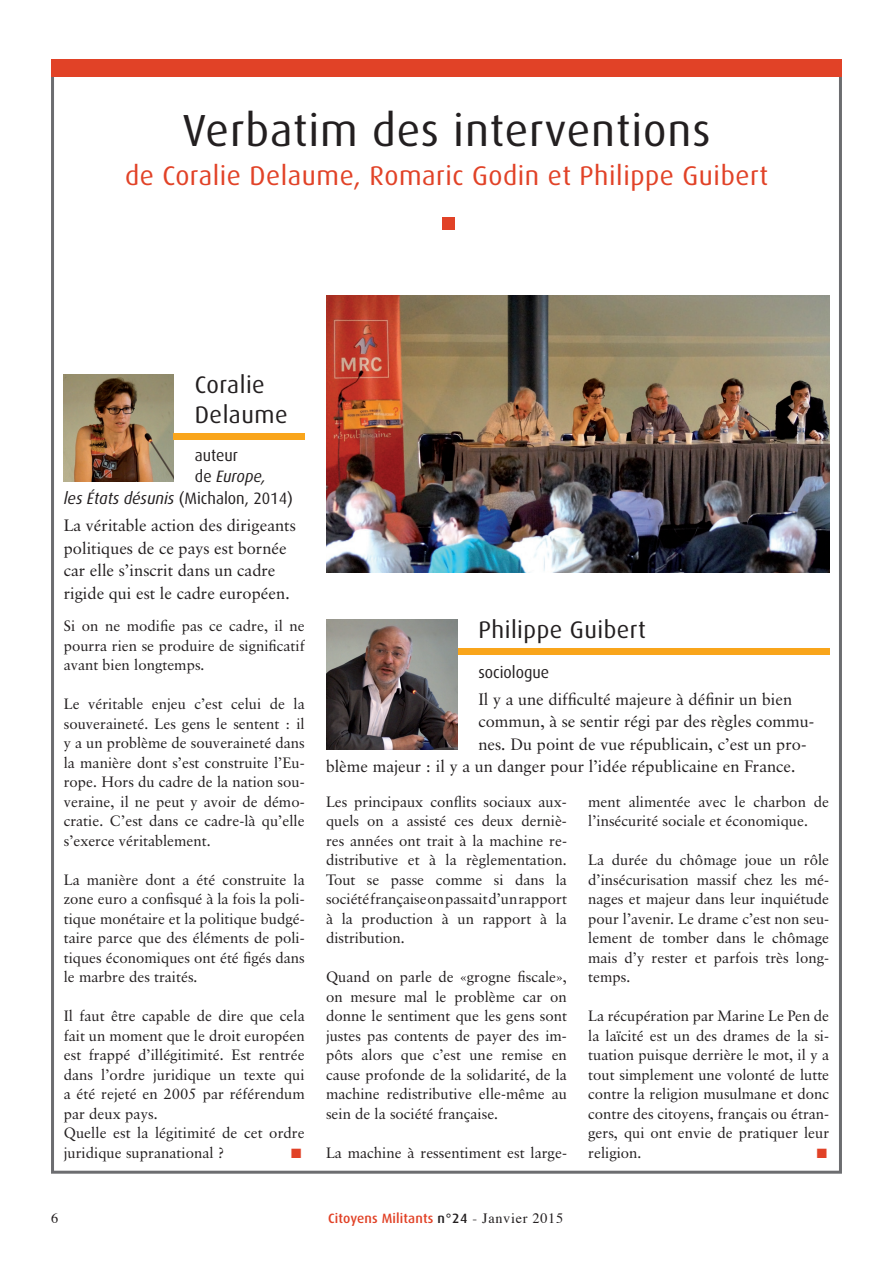
<style>
.page{position:relative;width:893px;height:1263px;background:#fff}
.page>*{position:absolute;margin:0;border:0;box-sizing:border-box;transform-origin:0 0}
.t1{font:45px "Dax";letter-spacing:.02em;color:#231f20}
.t2{font:27px "Dax";letter-spacing:.02em;color:#e14227}
.t3{font:24px/30px "Dax";letter-spacing:.02em;color:#231f20}
.t4{font:16.5px/22.5px "Classical Garamond BT";color:#231f20}
.t5{font:italic 16.5px "Dax";color:#231f20}
.t6{font:16.5px/21px "Dax";color:#231f20}
.t7{font:15px/19.5px "Classical Garamond BT";color:#231f20;text-align:justify}
.t8{font:14.25px "Times";color:#231f20}
.t9{font:500 13.5px "Dax";letter-spacing:.01em;color:#e14227}
.t10{font:13.5px "Zapf Dingbats ITC";color:#e14227}
.s1{font-style:italic}
.s2{font-style:normal}
.s3{color:#231f20}
.s4{font-family:"Times";font-weight:400;font-size:14.25px;color:#231f20}
</style>
<div class="page">
<div style="left:51px;top:68px;width:791px;height:1106px;background:#fff;border:3px solid #6c6d70"></div>
<div style="left:51px;top:60px;width:791px;height:17px;background:#e14227"></div>
<div style="left:442px;top:217px;width:12px;height:13px;background:#e14227"></div>
<img style="left:64px;top:374px;width:110px;height:107px">
<div style="left:174px;top:434px;width:131px;height:6px;background:#f9a51b"></div>
<div style="left:457px;top:648px;width:372px;height:7px;background:#f9a51b"></div>
<img style="left:326px;top:620px;width:131px;height:129px">
<img style="left:326px;top:296px;width:503px;height:277px">
<h1 class="t1" style="left:182px;top:106px;width:530px">Verbatim des interventions</h1>
<h2 class="t2" style="left:125px;top:160px;width:644px">de Coralie Delaume, Romaric Godin et Philippe Guibert</h2>
<h3 class="t3" style="left:195px;top:370px;width:94px">Coralie<br>Delaume</h3>
<p class="t6" style="left:195px;top:445px;width:73px">auteur<br>de <span class="s1">Europe,</span></p>
<p class="t5" style="left:64px;top:489px;width:231px">les états désunis <span class="s2">(Michalon, 2014)</span></p>
<p class="t4" style="left:64px;top:514px;width:233px">La véritable action des dirigeants politiques de ce pays est bornée car elle s’inscrit dans un cadre rigide qui est le cadre européen.</p>
<p class="t7" style="left:64px;top:616px;width:242px">Si on ne modifie pas ce cadre, il ne pourra rien se produire de significatif avant bien longtemps.</p>
<p class="t7" style="left:64px;top:694px;width:242px">Le véritable enjeu c’est celui de la souveraineté. Les gens le sentent : il y a un problème de souveraineté dans la manière dont s’est construite l’Eu&shy;rope. Hors du cadre de la nation sou&shy;veraine, il ne peut y avoir de démo&shy;cratie. C’est dans ce cadre-là qu’elle s’exerce véritablement.</p>
<p class="t7" style="left:64px;top:869px;width:242px">La manière dont a été construite la zone euro a confisqué à la fois la poli&shy;tique monétaire et la politique budgé&shy;taire parce que des éléments de poli&shy;tiques économiques ont été figés dans le marbre des traités.</p>
<p class="t7" style="left:64px;top:1006px;width:242px;text-align:left">Il faut être capable de dire que cela fait un moment que le droit européen est frappé d’illégitimité. Est rentrée dans l’ordre juridique un texte qui a été rejeté en 2005 par référendum par deux pays.<br>Quelle est la légitimité de cet ordre juridique supranational ?</p>
<p class="t10" style="left:291px;top:1147px;width:12px">■</p>
<h3 class="t3" style="left:478px;top:615px;width:169px">Philippe Guibert</h3>
<p class="t6" style="left:478px;top:662px;width:72px">sociologue</p>
<p class="t4" style="left:478px;top:687px;width:315px">Il y a une difficulté majeure à définir un bien</p>
<p class="t4" style="left:478px;top:710px;width:337px">commun, à se sentir régi par des règles commu-</p>
<p class="t4" style="left:478px;top:732px;width:330px">nes. Du point de vue républicain, c’est un pro-</p>
<p class="t4" style="left:326px;top:755px;width:471px">blème majeur : il y a un danger pour l’idée républicaine en France.</p>
<p class="t7" style="left:326px;top:791px;width:242px">Les principaux conflits sociaux aux&shy;quels on a assisté ces deux derniè&shy;res années ont trait à la machine re&shy;distributive et à la règlementation.<br>Tout se passe comme si dans la société française on passait d’un rapport à la production à un rapport à la distribution.</p>
<p class="t7" style="left:326px;top:967px;width:242px">Quand on parle de «grogne fiscale», on mesure mal le problème car on donne le sentiment que les gens sont justes pas contents de payer des im&shy;pôts alors que c’est une remise en cause profonde de la solidarité, de la machine redistributive elle-même au sein de la société française.</p>
<p class="t7" style="left:326px;top:1142px;width:242px">La machine à ressentiment est large-</p>
<p class="t7" style="left:588px;top:791px;width:242px">ment alimentée avec le charbon de l’insécurité sociale et économique.</p>
<p class="t7" style="left:588px;top:850px;width:242px">La durée du chômage joue un rôle d’insécurisation massif chez les mé&shy;nages et majeur dans leur inquiétude pour l’avenir. Le drame c’est non seu&shy;lement de tomber dans le chômage mais d’y rester et parfois très long&shy;temps.</p>
<p class="t7" style="left:588px;top:1006px;width:242px">La récupération par Marine Le Pen de la laïcité est un des drames de la si&shy;tuation puisque derrière le mot, il y a tout simplement une volonté de lutte contre la religion musulmane et donc contre des citoyens, français ou étran&shy;gers, qui ont envie de pratiquer leur religion.</p>
<p class="t10" style="left:817px;top:1147px;width:12px">■</p>
<p class="t8" style="left:51px;top:1204px;width:9px">6</p>
<p class="t9" style="left:328px;top:1210px;width:236px">Citoyens Militants <span class="s3">n°24</span> <span class="s4">- Janvier 2015</span></p>
</div>
